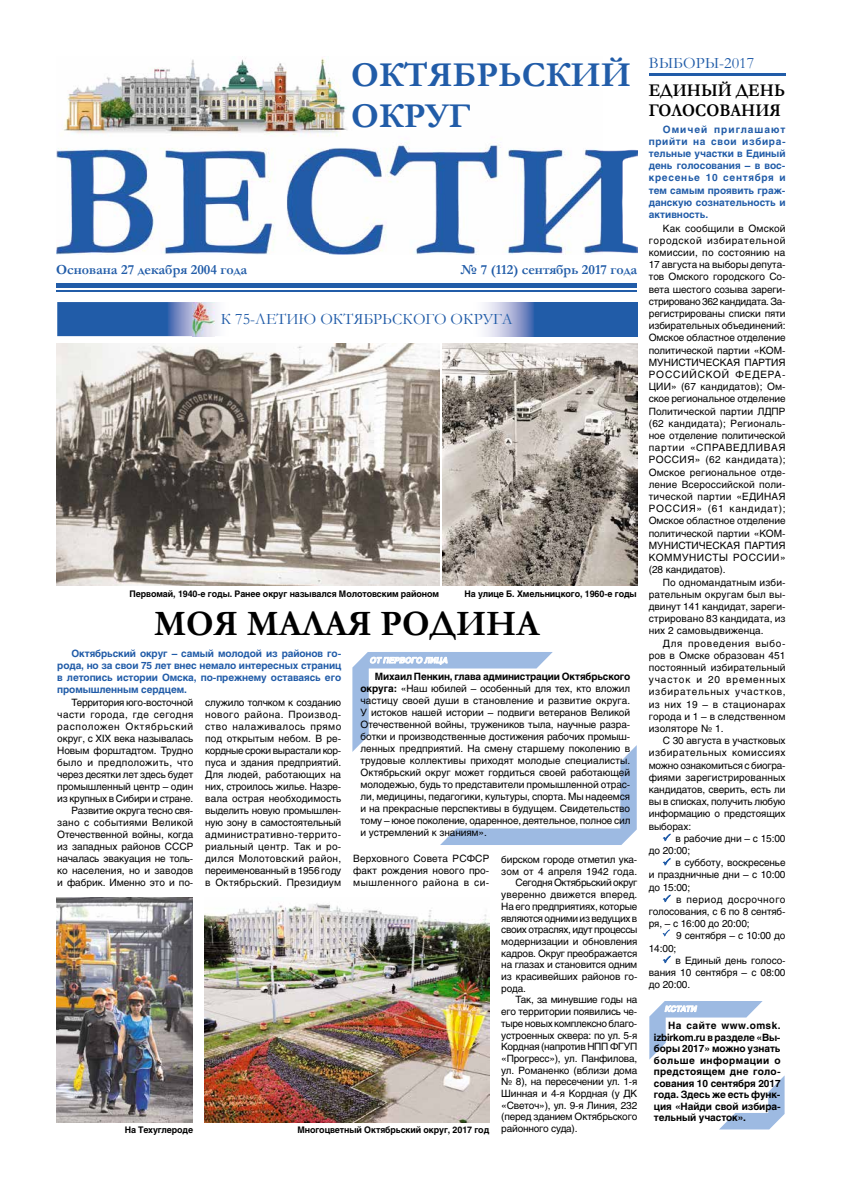
<style>
.page{position:relative;width:842px;height:1191px;background:#fff}
.page>*{position:absolute;margin:0;border:0;box-sizing:border-box;transform-origin:0 0}
.t1{font:700 36px "Garamond";color:#000}
.t2{font:700 35.2px/40.5px "Garamond";color:#215ca8}
.t3{font:700 18px/20px "Garamond";color:#000;scale:.91 1}
.t4{font:16px "Garamond";color:#215ca8}
.t5{font:700 14px "Garamond";color:#215ca8}
.t6{font:10px/12.2px "Helios";letter-spacing:-.01em;color:#000;text-align:justify}
.t7{font:700 10px/12.2px "Helios";letter-spacing:-.005em;color:#215ca8;text-align:justify}
.t8{font:700 10px/11.5px "Helios";letter-spacing:-.01em;color:#000;text-align:justify}
.t9{font:10px "Helios";letter-spacing:-.035em;color:#000}
.t10{font:10px "Helios";letter-spacing:-.03em;color:#000}
.t11{font:10px "Helios";letter-spacing:.015em;color:#000}
.t12{font:700 9px "Helios";letter-spacing:-.01em;color:#000}
.s1{font-weight:700}
</style>
<div class="page">
<img style="left:57px;top:58px;width:580px;height:196px">
<hr style="left:56px;top:283px;width:581px;height:4px;background:#215ca8">
<hr style="left:56px;top:290px;width:581px;height:2px;background:#215ca8">
<svg style="left:352px;top:652px;width:285px;height:193px"></svg>
<svg style="left:719px;top:1076px;width:65px;height:53px"></svg>
<svg style="left:649px;top:1001px;width:114px;height:58px"></svg>
<hr style="left:649px;top:73px;width:136px;height:1px;background:#215ca8">
<hr style="left:649px;top:75px;width:136px;height:1px;background:#215ca8">
<svg style="left:662px;top:929px;width:8px;height:7px"></svg>
<img style="left:205px;top:903px;width:285px;height:219px">
<img style="left:442px;top:343px;width:195px;height:242px">
<img style="left:57px;top:343px;width:382px;height:242px">
<img style="left:57px;top:897px;width:136px;height:225px">
<img style="left:57px;top:302px;width:161px;height:34px">
<img style="left:484px;top:302px;width:153px;height:34px">
<img style="left:192px;top:302px;width:23px;height:34px">
<svg style="left:662px;top:833px;width:9px;height:9px"></svg>
<svg style="left:662px;top:858px;width:9px;height:8px"></svg>
<svg style="left:662px;top:894px;width:9px;height:9px"></svg>
<svg style="left:662px;top:955px;width:9px;height:9px"></svg>
<h2 class="t2" style="left:351px;top:55px;width:282px">ОКТЯБРЬСКИЙ<br>ОКРУГ</h2>
<h3 class="t5" style="left:56px;top:260px;width:193px">Основана 27 декабря 2004 года</h3>
<h3 class="t5" style="left:460px;top:260px;width:179px">№ 7 (112) сентябрь 2017 года</h3>
<h3 class="t4" style="left:221px;top:308px;width:293px">К 75-ЛЕТИЮ ОКТЯБРЬСКОГО ОКРУГА</h3>
<p class="t12" style="left:130px;top:588px;width:311px">Первомай, 1940-е годы. Ранее округ назывался Молотовским районом</p>
<p class="t12" style="left:464px;top:588px;width:174px">На улице Б. Хмельницкого, 1960-е годы</p>
<h1 class="t1" style="left:154px;top:599px;width:387px">МОЯ МАЛАЯ РОДИНА</h1>
<p class="t7" style="left:57px;top:647px;width:286px;text-indent:14px">Октябрьский округ – самый молодой из районов го&shy;рода, но за свои 75 лет внес немало интересных страниц в летопись истории Омска, по-прежнему оставаясь его промышленным сердцем.</p>
<p class="t6" style="left:57px;top:696px;width:138px;text-align:right">Территория юго-восточной части города, где сегодня расположен Октябрьский округ, с XIX века называлась<br>Новым форштадтом. Трудно было и предположить, что через десятки лет здесь будет промышленный центр – один из крупных в Сибири и стране.<br>Развитие округа тесно свя&shy;зано с событиями Великой<br>Отечественной войны, когда из западных районов СССР началась эвакуация не толь&shy;ко населения, но и заводов и фабрик. Именно это и по-</p>
<p class="t6" style="left:205px;top:696px;width:138px">служило толчком к созданию нового района. Производ&shy;ство налаживалось прямо под открытым небом. В ре&shy;кордные сроки вырастали кор&shy;пуса и здания предприятий.<br>Для людей, работающих на них, строилось жилье. Назре&shy;вала острая необходимость выделить новую промышлен&shy;ную зону в самостоятельный административно-террито&shy;риальный центр. Так и ро&shy;дился Молотовский район, переименованный в 1956 году в Октябрьский. Президиум</p>
<p class="t6" style="left:361px;top:670px;width:271px;text-indent:14px"><span class="s1">Михаил Пенкин, глава администрации Октябрьского округа:</span> «Наш юбилей – особенный для тех, кто вложил частицу своей души в становление и развитие округа.<br>У истоков нашей истории – подвиги ветеранов Великой Отечественной войны, тружеников тыла, научные разра&shy;ботки и производственные достижения рабочих промыш&shy;ленных предприятий. На смену старшему поколению в трудовые коллективы приходят молодые специалисты.<br>Октябрьский округ может гордиться своей работающей молодежью, будь то представители промышленной отрас&shy;ли, медицины, педагогики, культуры, спорта. Мы надеемся и на прекрасные перспективы в будущем. Свидетельство тому – юное поколение, одаренное, деятельное, полное сил и устремлений к знаниям».</p>
<p class="t6" style="left:353px;top:852px;width:138px">Верховного Совета РСФСР факт рождения нового про&shy;мышленного района в си-</p>
<p class="t6" style="left:501px;top:853px;width:137px">бирском городе отметил ука-</p>
<p class="t6" style="left:501px;top:865px;width:137px">зом от 4 апреля 1942 года.</p>
<p class="t9" style="left:515px;top:877px;width:123px">Сегодня Октябрьский округ</p>
<p class="t11" style="left:501px;top:888px;width:138px">уверенно движется вперед.</p>
<p class="t6" style="left:501px;top:900px;width:138px">На его предприятиях, которые</p>
<p class="t9" style="left:501px;top:912px;width:138px">являются одними из ведущих в</p>
<p class="t9" style="left:501px;top:923px;width:138px">своих отраслях, идут процессы</p>
<p class="t6" style="left:501px;top:935px;width:138px">модернизации и обновления</p>
<p class="t6" style="left:501px;top:947px;width:137px">кадров. Округ преображается</p>
<p class="t6" style="left:501px;top:958px;width:137px">на глазах и становится одним</p>
<p class="t6" style="left:501px;top:970px;width:138px">из красивейших районов го-</p>
<p class="t6" style="left:501px;top:982px;width:26px">рода.</p>
<p class="t6" style="left:515px;top:993px;width:123px">Так, за минувшие годы на</p>
<p class="t6" style="left:501px;top:1005px;width:137px">его территории появились че-</p>
<p class="t10" style="left:501px;top:1017px;width:137px">тыре новых комплексно благо-</p>
<p class="t6" style="left:501px;top:1028px;width:137px">устроенных сквера: по ул. 5-я</p>
<p class="t10" style="left:501px;top:1040px;width:137px">Кордная (напротив НПП ФГУП</p>
<p class="t6" style="left:501px;top:1052px;width:137px">«Прогресс»), ул. Панфилова,</p>
<p class="t6" style="left:501px;top:1064px;width:138px">ул. Романенко (вблизи дома</p>
<p class="t6" style="left:501px;top:1075px;width:137px">№ 8), на пересечении ул. 1-я</p>
<p class="t6" style="left:501px;top:1087px;width:137px">Шинная и 4-я Кордная (у ДК</p>
<p class="t6" style="left:501px;top:1099px;width:137px">«Светоч»), ул. 9-я Линия, 232</p>
<p class="t6" style="left:501px;top:1110px;width:137px">(перед зданием Октябрьского</p>
<p class="t6" style="left:501px;top:1122px;width:78px">районного суда).</p>
<p class="t12" style="left:125px;top:1124px;width:70px">На Техуглероде</p>
<p class="t12" style="left:298px;top:1124px;width:193px">Многоцветный Октябрьский округ, 2017 год</p>
<h3 class="t4" style="left:649px;top:53px;width:107px">ВЫБОРЫ-2017</h3>
<h3 class="t3" style="left:649px;top:80px;width:151px">ЕДИНЫЙ ДЕНЬ<br>ГОЛОСОВАНИЯ</h3>
<p class="t7" style="left:649px;top:123px;width:138px;text-indent:14px">Омичей приглашают прийти на свои избира&shy;тельные участки в Единый день голосования – в вос&shy;кресенье 10 сентября и тем самым проявить граж&shy;данскую сознательность и активность.</p>
<p class="t6" style="left:649px;top:222px;width:138px;text-indent:14px">Как сообщили в Омской городской избирательной комиссии, по состоянию на 17 августа на выборы депута&shy;тов Омского городского Со&shy;вета шестого созыва зареги&shy;стрировано 362 кандидата. За&shy;регистрированы списки пяти избирательных объединений:<br>Омское областное отделение политической партии «КОМ-МУНИСТИЧЕСКАЯ ПАРТИЯ РОССИЙСКОЙ ФЕДЕРА-ЦИИ» (67 кандидатов); Ом&shy;ское региональное отделение Политической партии ЛДПР (62 кандидата); Региональ&shy;ное отделение политической партии «СПРАВЕДЛИВАЯ РОССИЯ» (62 кандидата); Омское региональное отде&shy;ление Всероссийской поли&shy;тической партии «ЕДИНАЯ РОССИЯ» (61 кандидат); Омское областное отделение политической партии «КОМ-МУНИСТИЧЕСКАЯ ПАРТИЯ КОММУНИСТЫ РОССИИ» (28 кандидатов).</p>
<p class="t6" style="left:649px;top:576px;width:138px;text-indent:14px">По одномандатным изби&shy;рательным округам был вы&shy;двинут 141 кандидат, зареги&shy;стрировано 83 кандидата, из них 2 самовыдвиженца.</p>
<p class="t6" style="left:649px;top:637px;width:138px;text-indent:14px">Для проведения выбо&shy;ров в Омске образован 451 постоянный избирательный участок и 20 временных избирательных участков, из них 19 – в стационарах города и 1 – в следственном изоляторе № 1.</p>
<p class="t6" style="left:649px;top:734px;width:138px;text-indent:14px">С 30 августа в участковых избирательных комиссиях можно ознакомиться с биогра&shy;фиями зарегистрированных кандидатов, сверить, есть ли вы в списках, получить любую информацию о предстоящих выборах:</p>
<p class="t6" style="left:649px;top:832px;width:138px;text-indent:27px">в рабочие дни – с 15:00 до 20:00;</p>
<p class="t6" style="left:649px;top:856px;width:138px;text-indent:27px">в субботу, воскресенье и праздничные дни – с 10:00 до 15:00;</p>
<p class="t6" style="left:649px;top:893px;width:138px;text-indent:27px">в период досрочного голосования, с 6 по 8 сентяб&shy;ря, – с 16:00 до 20:00;</p>
<p class="t6" style="left:649px;top:929px;width:138px;text-indent:27px">9 сентября – с 10:00 до<br>14:00;</p>
<p class="t6" style="left:649px;top:954px;width:138px;text-indent:27px">в Единый день голосо&shy;вания 10 сентября – с 08:00 до 20:00.</p>
<p class="t8" style="left:654px;top:1019px;width:128px;text-indent:14px">На сайте www.omsk. izbirkom.ru в разделе «Вы&shy;боры 2017» можно узнать больше информации о предстоящем дне голо&shy;сования 10 сентября 2017 года. Здесь же есть функ&shy;ция «Найди свой избира&shy;тельный участок».</p>
</div>
